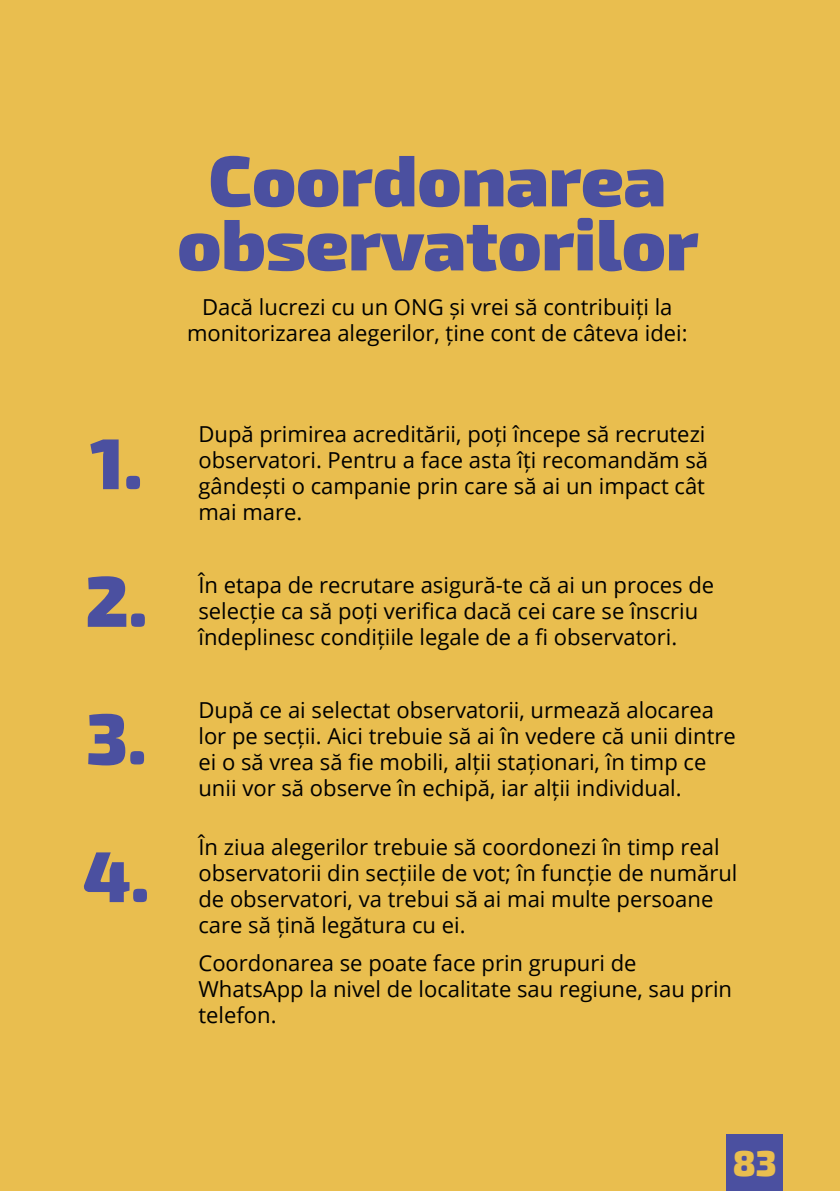
<style>
.page{position:relative;width:840px;height:1191px;background:#fff}
.page>*{position:absolute;margin:0;border:0;box-sizing:border-box;transform-origin:0 0}
.t1{font:900 72px/137.6px "Exo 2";color:#4b50a0;text-align:center}
.t2{font:900 36px "Exo 2";color:#e9be4f}
.t3{font:22px/26px "Open Sans";color:#000}
</style>
<div class="page">
<div style="left:0;top:0;width:839px;height:1191px;background:#e9be4f"></div>
<div style="left:726px;top:1134px;width:56px;height:57px;background:#4b50a0"></div>
<h1 class="t1" style="left:83px;top:396px;width:68px;text-align:justify">1.<br>2.<br>3.<br>4.</h1>
<h1 class="t1" style="left:177px;top:151px;width:522px;line-height:64px">Coordonarea observatorilor</h1>
<p class="t3" style="left:187px;top:293px;width:502px;text-align:center">Dacă lucrezi cu un ONG și vrei să contribuiți la monitorizarea alegerilor, ține cont de câteva idei:</p>
<p class="t3" style="left:198px;top:420px;width:511px">După primirea acreditării, poți începe să recrutezi observatori. Pentru a face asta îți recomandăm să gândești o campanie prin care să ai un impact cât mai mare.</p>
<p class="t3" style="left:198px;top:571px;width:517px">În etapa de recrutare asigură-te că ai un proces de selecție ca să poți verifica dacă cei care se înscriu îndeplinesc condițiile legale de a fi observatori.</p>
<p class="t3" style="left:198px;top:696px;width:538px">După ce ai selectat observatorii, urmează alocarea lor pe secții. Aici trebuie să ai în vedere că unii dintre ei o să vrea să fie mobili, alții staționari, în timp ce unii vor să observe în echipă, iar alții individual.</p>
<p class="t3" style="left:198px;top:833px;width:540px">În ziua alegerilor trebuie să coordonezi în timp real observatorii din secțiile de vot; în funcție de numărul de observatori, va trebui să ai mai multe persoane care să țină legătura cu ei.</p>
<p class="t3" style="left:198px;top:949px;width:535px">Coordonarea se poate face prin grupuri de<br>WhatsApp la nivel de localitate sau regiune, sau prin telefon.</p>
<h2 class="t2" style="left:732px;top:1141px;width:45px">83</h2>
</div>
